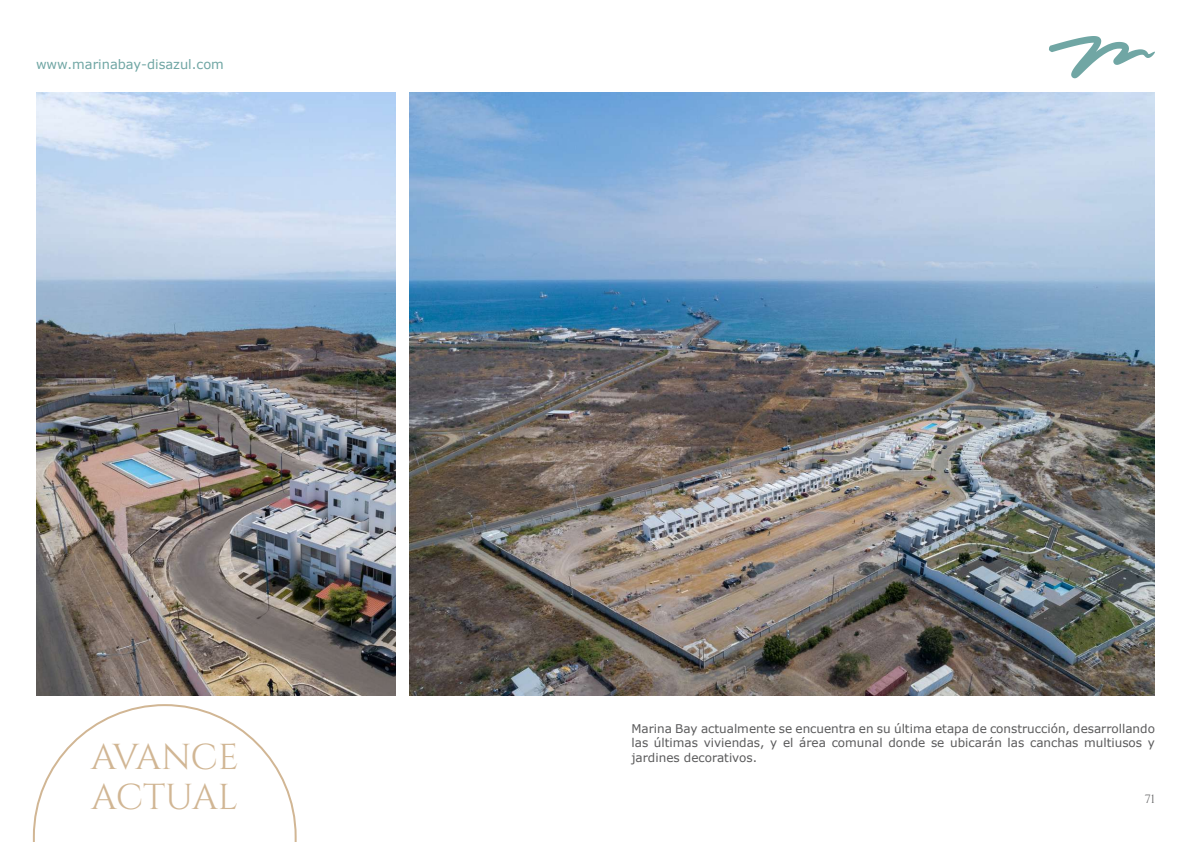
<style>
.page{position:relative;width:1191px;height:842px;background:#fff}
.page>*{position:absolute;margin:0;border:0;box-sizing:border-box;transform-origin:0 0}
.t1{font:36px "Cinzel";letter-spacing:-.01em;color:#d1b694}
.t2{font:13px "Verdana";color:#70a6a4}
.t3{font:12px/14.4px "Verdana";color:#5a5a5b}
.t4{font:12px "Cinzel";color:#5a5a5b}
</style>
<div class="page">
<img style="left:36px;top:93px;width:359px;height:602px">
<img style="left:409px;top:93px;width:746px;height:603px">
<svg style="left:1049px;top:36px;width:106px;height:42px"></svg>
<svg style="left:32px;top:704px;width:265px;height:138px"></svg>
<p class="t2" style="left:36px;top:56px;width:189px">www.marinabay-disazul.com</p>
<p class="t3" style="left:631px;top:721px;width:525px">Marina Bay actualmente se encuentra en su última etapa de construcción, desarrollando las últimas viviendas, y el área comunal donde se ubicarán las canchas multiusos y</p>
<h1 class="t1" style="left:91px;top:736px;width:150px">AVANCE</h1>
<p class="t3" style="left:631px;top:750px;width:127px">jardines decorativos.</p>
<h1 class="t1" style="left:91px;top:776px;width:148px">ACTUAL</h1>
<p class="t4" style="left:1144px;top:792px;width:12px">71</p>
</div>
